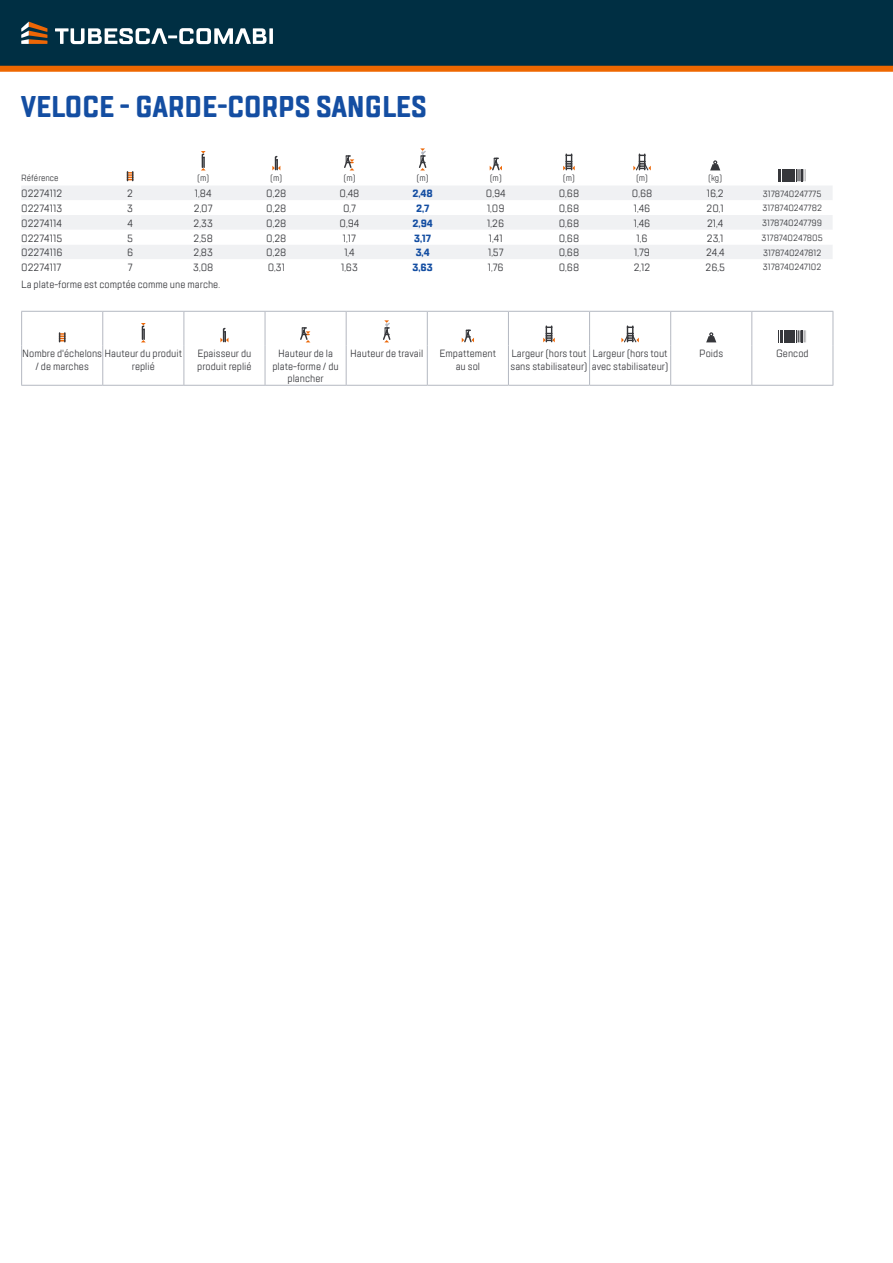
<style>
.page{position:relative;width:893px;height:1263px;background:#fff}
.page>*{position:absolute;margin:0;border:0;box-sizing:border-box;transform-origin:0 0}
.t1{font:700 30px "TT Lakes Compressed";color:#144ea2}
.t2{font:10.5px/12.6px "TT Lakes Condensed";color:#36373b}
.t3{font:700 10.5px "TT Lakes Condensed";color:#144ea2}
.t4{font:9px "TT Lakes Condensed";color:#36373b}
</style>
<div class="page">
<div style="left:0;top:0;width:893px;height:69px;background:#002f43"></div>
<svg style="left:21px;top:22px;width:26px;height:22px"></svg>
<svg style="left:55px;top:28px;width:211px;height:16px"></svg>
<svg style="left:269px;top:28px;width:4px;height:16px"></svg>
<div style="left:0;top:66px;width:893px;height:6px;background:#ee6700"></div>
<div style="left:21px;top:186px;width:811px;height:14px;background:#f0f1f3"></div>
<svg style="left:21px;top:215px;width:811px;height:44px;fill:#f0f1f3"></svg>
<svg style="left:127px;top:171px;width:6px;height:10px"></svg>
<svg style="left:201px;top:151px;width:5px;height:19px"></svg>
<svg style="left:272px;top:155px;width:8px;height:15px"></svg>
<svg style="left:344px;top:155px;width:10px;height:15px"></svg>
<svg style="left:419px;top:148px;width:8px;height:22px"></svg>
<svg style="left:490px;top:157px;width:12px;height:13px"></svg>
<svg style="left:563px;top:154px;width:12px;height:16px"></svg>
<svg style="left:633px;top:154px;width:18px;height:16px"></svg>
<svg style="left:710px;top:160px;width:10px;height:10px"></svg>
<svg style="left:779px;top:169px;width:27px;height:12px"></svg>
<hr style="left:21px;top:311px;width:82px;height:1px;background:#b4b8c1">
<hr style="left:21px;top:312px;width:1px;height:33px;background:#b4b8c1">
<hr style="left:103px;top:311px;width:81px;height:1px;background:#b4b8c1">
<hr style="left:102px;top:312px;width:1px;height:33px;background:#b4b8c1">
<hr style="left:184px;top:311px;width:81px;height:1px;background:#b4b8c1">
<hr style="left:184px;top:312px;width:1px;height:33px;background:#b4b8c1">
<hr style="left:265px;top:311px;width:81px;height:1px;background:#b4b8c1">
<hr style="left:265px;top:312px;width:1px;height:33px;background:#b4b8c1">
<hr style="left:346px;top:311px;width:81px;height:1px;background:#b4b8c1">
<hr style="left:346px;top:312px;width:1px;height:33px;background:#b4b8c1">
<hr style="left:427px;top:311px;width:81px;height:1px;background:#b4b8c1">
<hr style="left:427px;top:312px;width:1px;height:33px;background:#b4b8c1">
<hr style="left:508px;top:311px;width:82px;height:1px;background:#b4b8c1">
<hr style="left:508px;top:312px;width:1px;height:33px;background:#b4b8c1">
<hr style="left:590px;top:311px;width:81px;height:1px;background:#b4b8c1">
<hr style="left:589px;top:312px;width:1px;height:33px;background:#b4b8c1">
<hr style="left:671px;top:311px;width:81px;height:1px;background:#b4b8c1">
<hr style="left:670px;top:312px;width:1px;height:33px;background:#b4b8c1">
<hr style="left:752px;top:311px;width:81px;height:1px;background:#b4b8c1">
<hr style="left:751px;top:312px;width:1px;height:33px;background:#b4b8c1">
<hr style="left:833px;top:312px;width:1px;height:33px;background:#b4b8c1">
<hr style="left:21px;top:345px;width:1px;height:40px;background:#b4b8c1">
<hr style="left:102px;top:345px;width:1px;height:40px;background:#b4b8c1">
<hr style="left:184px;top:345px;width:1px;height:40px;background:#b4b8c1">
<hr style="left:265px;top:345px;width:1px;height:40px;background:#b4b8c1">
<hr style="left:346px;top:345px;width:1px;height:40px;background:#b4b8c1">
<hr style="left:427px;top:345px;width:1px;height:40px;background:#b4b8c1">
<hr style="left:508px;top:345px;width:1px;height:40px;background:#b4b8c1">
<hr style="left:589px;top:345px;width:1px;height:40px;background:#b4b8c1">
<hr style="left:670px;top:345px;width:1px;height:40px;background:#b4b8c1">
<hr style="left:751px;top:345px;width:1px;height:40px;background:#b4b8c1">
<hr style="left:833px;top:345px;width:1px;height:40px;background:#b4b8c1">
<hr style="left:21px;top:385px;width:82px;height:1px;background:#b4b8c1">
<hr style="left:103px;top:385px;width:81px;height:1px;background:#b4b8c1">
<hr style="left:184px;top:385px;width:81px;height:1px;background:#b4b8c1">
<hr style="left:265px;top:385px;width:81px;height:1px;background:#b4b8c1">
<hr style="left:346px;top:385px;width:81px;height:1px;background:#b4b8c1">
<hr style="left:427px;top:385px;width:81px;height:1px;background:#b4b8c1">
<hr style="left:508px;top:385px;width:82px;height:1px;background:#b4b8c1">
<hr style="left:590px;top:385px;width:81px;height:1px;background:#b4b8c1">
<hr style="left:671px;top:385px;width:81px;height:1px;background:#b4b8c1">
<hr style="left:752px;top:385px;width:81px;height:1px;background:#b4b8c1">
<svg style="left:59px;top:332px;width:7px;height:10px"></svg>
<svg style="left:141px;top:323px;width:5px;height:19px"></svg>
<svg style="left:220px;top:327px;width:8px;height:15px"></svg>
<svg style="left:300px;top:327px;width:10px;height:15px"></svg>
<svg style="left:383px;top:320px;width:8px;height:22px"></svg>
<svg style="left:462px;top:329px;width:12px;height:13px"></svg>
<svg style="left:543px;top:326px;width:12px;height:16px"></svg>
<svg style="left:621px;top:326px;width:18px;height:16px"></svg>
<svg style="left:706px;top:332px;width:10px;height:10px"></svg>
<svg style="left:780px;top:330px;width:26px;height:12px"></svg>
<h1 class="t1" style="left:21px;top:87px;width:407px">VELOCE - GARDE-CORPS SANGLES</h1>
<p class="t4" style="left:21px;top:172px;width:39px">Référence</p>
<p class="t4" style="left:197px;top:172px;width:14px">(m)</p>
<p class="t4" style="left:270px;top:172px;width:14px">(m)</p>
<p class="t4" style="left:343px;top:172px;width:14px">(m)</p>
<p class="t4" style="left:417px;top:172px;width:14px">(m)</p>
<p class="t4" style="left:490px;top:172px;width:14px">(m)</p>
<p class="t4" style="left:563px;top:172px;width:14px">(m)</p>
<p class="t4" style="left:636px;top:172px;width:14px">(m)</p>
<p class="t4" style="left:708px;top:172px;width:16px">(kg)</p>
<p class="t2" style="left:21px;top:187px;width:42px">02274112</p>
<p class="t2" style="left:127px;top:187px;width:7px">2</p>
<p class="t2" style="left:195px;top:187px;width:18px">1,84</p>
<p class="t2" style="left:266px;top:187px;width:22px">0,28</p>
<p class="t2" style="left:340px;top:187px;width:21px">0,48</p>
<p class="t3" style="left:412px;top:187px;width:22px">2,48</p>
<p class="t2" style="left:486px;top:187px;width:21px">0,94</p>
<p class="t2" style="left:559px;top:187px;width:22px">0,68</p>
<p class="t2" style="left:632px;top:187px;width:22px">0,68</p>
<p class="t2" style="left:707px;top:187px;width:19px">16,2</p>
<p class="t4" style="left:763px;top:188px;width:60px">3178740247775</p>
<p class="t2" style="left:21px;top:202px;width:42px">02274113</p>
<p class="t2" style="left:127px;top:202px;width:7px">3</p>
<p class="t2" style="left:194px;top:202px;width:20px">2,07</p>
<p class="t2" style="left:266px;top:202px;width:22px">0,28</p>
<p class="t2" style="left:343px;top:202px;width:15px">0,7</p>
<p class="t3" style="left:416px;top:202px;width:15px">2,7</p>
<p class="t2" style="left:487px;top:202px;width:19px">1,09</p>
<p class="t2" style="left:559px;top:202px;width:22px">0,68</p>
<p class="t2" style="left:634px;top:202px;width:18px">1,46</p>
<p class="t2" style="left:707px;top:202px;width:19px">20,1</p>
<p class="t4" style="left:762px;top:202px;width:61px">3178740247782</p>
<p class="t2" style="left:21px;top:217px;width:42px">02274114</p>
<p class="t2" style="left:127px;top:217px;width:7px">4</p>
<p class="t2" style="left:194px;top:217px;width:21px">2,33</p>
<p class="t2" style="left:266px;top:217px;width:22px">0,28</p>
<p class="t2" style="left:340px;top:217px;width:21px">0,94</p>
<p class="t3" style="left:412px;top:216px;width:22px">2,94</p>
<p class="t2" style="left:487px;top:217px;width:19px">1,26</p>
<p class="t2" style="left:559px;top:217px;width:22px">0,68</p>
<p class="t2" style="left:634px;top:217px;width:18px">1,46</p>
<p class="t2" style="left:707px;top:217px;width:18px">21,4</p>
<p class="t4" style="left:762px;top:217px;width:62px">3178740247799</p>
<p class="t2" style="left:21px;top:232px;width:42px">02274115</p>
<p class="t2" style="left:127px;top:232px;width:7px">5</p>
<p class="t2" style="left:193px;top:232px;width:21px">2,58</p>
<p class="t2" style="left:266px;top:232px;width:22px">0,28</p>
<p class="t2" style="left:343px;top:232px;width:15px">1,17</p>
<p class="t3" style="left:414px;top:231px;width:19px">3,17</p>
<p class="t2" style="left:489px;top:232px;width:15px">1,41</p>
<p class="t2" style="left:559px;top:232px;width:22px">0,68</p>
<p class="t2" style="left:636px;top:232px;width:13px">1,6</p>
<p class="t2" style="left:707px;top:232px;width:18px">23,1</p>
<p class="t4" style="left:762px;top:232px;width:63px">3178740247805</p>
<p class="t2" style="left:21px;top:246px;width:43px">02274116</p>
<p class="t2" style="left:127px;top:246px;width:8px">6</p>
<p class="t2" style="left:193px;top:246px;width:21px">2,83</p>
<p class="t2" style="left:266px;top:246px;width:22px">0,28</p>
<p class="t2" style="left:344px;top:246px;width:12px">1,4</p>
<p class="t3" style="left:416px;top:246px;width:16px">3,4</p>
<p class="t2" style="left:488px;top:246px;width:17px">1,57</p>
<p class="t2" style="left:559px;top:246px;width:22px">0,68</p>
<p class="t2" style="left:634px;top:246px;width:18px">1,79</p>
<p class="t2" style="left:706px;top:246px;width:20px">24,4</p>
<p class="t4" style="left:763px;top:247px;width:60px">3178740247812</p>
<p class="t2" style="left:21px;top:261px;width:41px">02274117</p>
<p class="t2" style="left:128px;top:261px;width:6px">7</p>
<p class="t2" style="left:193px;top:261px;width:22px">3,08</p>
<p class="t2" style="left:268px;top:261px;width:19px">0,31</p>
<p class="t2" style="left:341px;top:261px;width:19px">1,63</p>
<p class="t3" style="left:412px;top:261px;width:22px">3,63</p>
<p class="t2" style="left:488px;top:261px;width:18px">1,76</p>
<p class="t2" style="left:559px;top:261px;width:22px">0,68</p>
<p class="t2" style="left:634px;top:261px;width:18px">2,12</p>
<p class="t2" style="left:705px;top:261px;width:21px">26,5</p>
<p class="t4" style="left:763px;top:261px;width:60px">3178740247102</p>
<p class="t2" style="left:21px;top:278px;width:200px">La plate-forme est comptée comme une marche.</p>
<p class="t2" style="left:36px;top:347px;width:148px;text-indent:-13px">Nombre d'échelons Hauteur du produit / de marches</p>
<p class="t2" style="left:132px;top:360px;width:24px">replié</p>
<p class="t2" style="left:197px;top:347px;width:56px">Epaisseur du produit replié</p>
<p class="t2" style="left:272px;top:347px;width:68px;text-align:center">Hauteur de la plate-forme / du plancher</p>
<p class="t2" style="left:350px;top:347px;width:75px">Hauteur de travail</p>
<p class="t2" style="left:440px;top:347px;width:58px;text-align:center">Empattement au sol</p>
<p class="t2" style="left:510px;top:347px;width:160px">Largeur (hors tout<br>sans stabilisateur) avec stabilisateur)</p>
<p class="t2" style="left:593px;top:347px;width:77px">Largeur (hors tout</p>
<p class="t2" style="left:699px;top:347px;width:25px">Poids</p>
<p class="t2" style="left:776px;top:347px;width:34px">Gencod</p>
</div>
